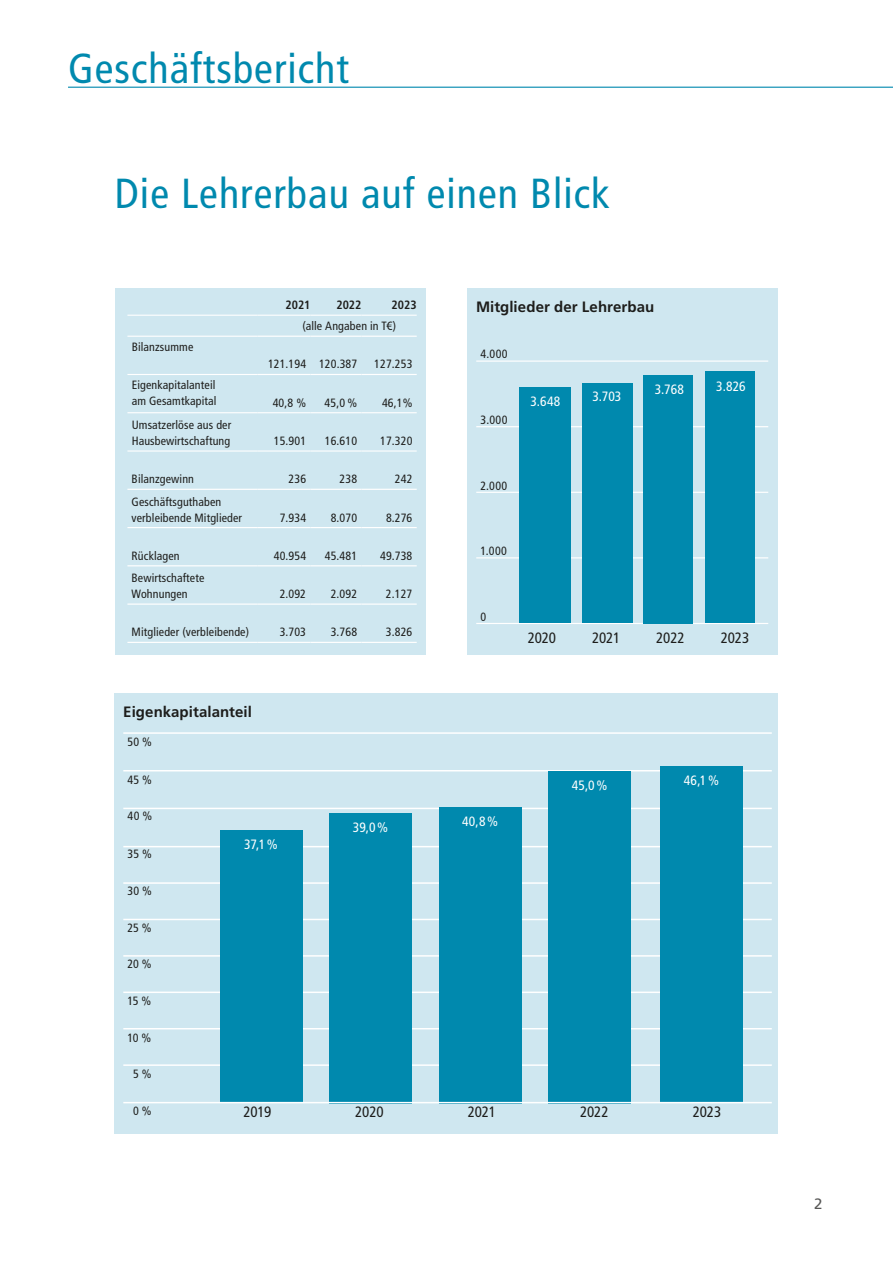
<style>
.page{position:relative;width:893px;height:1263px;background:#fff}
.page>*{position:absolute;margin:0;border:0;box-sizing:border-box;transform-origin:0 0}
.t1{font:condensed 42px "Frutiger LT Std";letter-spacing:.025em;color:#0089ae}
.t2{font:700 15px "Frutiger LT Std";letter-spacing:.005em;color:#1d1d1b}
.t3{font:condensed 15px "Frutiger LT Std";letter-spacing:-.01em;color:#1d1d1b}
.t4{font:15px "Frutiger LT Std";color:#575756}
.t5{font:condensed 13.5px "Frutiger LT Std";letter-spacing:.005em;color:#fff}
.t6{font:condensed 12px/15.8px "Frutiger LT Std";letter-spacing:.01em;color:#1d1d1b}
.t7{font:700 condensed 12px "Frutiger LT Std";color:#1d1d1b}
</style>
<div class="page">
<hr style="left:68px;top:87px;width:825px;height:1px;background:#0089ae">
<div style="left:467px;top:288px;width:311px;height:367px;background:#cfe7f0"></div>
<hr style="left:476px;top:360px;width:292px;height:2px;background:#fff">
<hr style="left:476px;top:426px;width:292px;height:1px;background:#fff">
<hr style="left:476px;top:492px;width:292px;height:1px;background:#fff">
<hr style="left:476px;top:557px;width:292px;height:1px;background:#fff">
<hr style="left:476px;top:623px;width:292px;height:1px;background:#fff">
<div style="left:115px;top:693px;width:663px;height:440px;background:#cfe7f0"></div>
<hr style="left:123px;top:808px;width:649px;height:1px;background:#fff">
<hr style="left:123px;top:770px;width:649px;height:1px;background:#fff">
<hr style="left:123px;top:732px;width:649px;height:2px;background:#fff">
<div style="left:115px;top:288px;width:310px;height:367px;background:#cfe7f0"></div>
<svg style="left:127px;top:413px;width:290px;height:154px"></svg>
<hr style="left:127px;top:315px;width:131px;height:1px;background:#fff">
<hr style="left:258px;top:315px;width:52px;height:1px;background:#fff">
<hr style="left:310px;top:315px;width:51px;height:1px;background:#fff">
<hr style="left:361px;top:315px;width:56px;height:1px;background:#fff">
<hr style="left:127px;top:336px;width:131px;height:1px;background:#fff">
<hr style="left:127px;top:374px;width:131px;height:1px;background:#fff">
<hr style="left:127px;top:412px;width:131px;height:1px;background:#fff">
<hr style="left:258px;top:412px;width:52px;height:1px;background:#fff">
<hr style="left:310px;top:412px;width:51px;height:1px;background:#fff">
<hr style="left:361px;top:412px;width:56px;height:1px;background:#fff">
<hr style="left:127px;top:450px;width:131px;height:2px;background:#fff">
<hr style="left:258px;top:450px;width:52px;height:2px;background:#fff">
<hr style="left:310px;top:450px;width:51px;height:2px;background:#fff">
<hr style="left:361px;top:450px;width:56px;height:2px;background:#fff">
<hr style="left:258px;top:336px;width:52px;height:1px;background:#fff">
<hr style="left:310px;top:336px;width:51px;height:1px;background:#fff">
<hr style="left:361px;top:336px;width:56px;height:1px;background:#fff">
<hr style="left:127px;top:489px;width:131px;height:1px;background:#fff">
<hr style="left:258px;top:489px;width:52px;height:1px;background:#fff">
<hr style="left:310px;top:489px;width:51px;height:1px;background:#fff">
<hr style="left:361px;top:489px;width:56px;height:1px;background:#fff">
<hr style="left:127px;top:527px;width:131px;height:1px;background:#fff">
<hr style="left:258px;top:527px;width:52px;height:1px;background:#fff">
<hr style="left:310px;top:527px;width:51px;height:1px;background:#fff">
<hr style="left:361px;top:527px;width:56px;height:1px;background:#fff">
<hr style="left:127px;top:565px;width:131px;height:1px;background:#fff">
<hr style="left:258px;top:565px;width:52px;height:1px;background:#fff">
<hr style="left:310px;top:565px;width:51px;height:1px;background:#fff">
<hr style="left:361px;top:565px;width:56px;height:1px;background:#fff">
<hr style="left:127px;top:603px;width:131px;height:2px;background:#fff">
<hr style="left:258px;top:603px;width:52px;height:2px;background:#fff">
<hr style="left:310px;top:603px;width:51px;height:2px;background:#fff">
<hr style="left:361px;top:603px;width:56px;height:2px;background:#fff">
<hr style="left:127px;top:642px;width:131px;height:1px;background:#fff">
<hr style="left:258px;top:642px;width:52px;height:1px;background:#fff">
<hr style="left:310px;top:642px;width:51px;height:1px;background:#fff">
<hr style="left:361px;top:642px;width:56px;height:1px;background:#fff">
<hr style="left:258px;top:374px;width:52px;height:1px;background:#fff">
<hr style="left:310px;top:374px;width:51px;height:1px;background:#fff">
<hr style="left:361px;top:374px;width:56px;height:1px;background:#fff">
<hr style="left:123px;top:846px;width:649px;height:1px;background:#fff">
<hr style="left:123px;top:882px;width:649px;height:2px;background:#fff">
<hr style="left:123px;top:919px;width:649px;height:1px;background:#fff">
<hr style="left:123px;top:955px;width:649px;height:2px;background:#fff">
<hr style="left:123px;top:991px;width:649px;height:2px;background:#fff">
<hr style="left:123px;top:1028px;width:649px;height:1px;background:#fff">
<hr style="left:123px;top:1064px;width:649px;height:2px;background:#fff">
<div style="left:329px;top:813px;width:83px;height:290px;background:#0089ae"></div>
<div style="left:439px;top:807px;width:82px;height:296px;background:#0089ae"></div>
<div style="left:548px;top:771px;width:83px;height:332px;background:#0089ae"></div>
<div style="left:660px;top:766px;width:83px;height:337px;background:#0089ae"></div>
<div style="left:220px;top:830px;width:82px;height:273px;background:#0089ae"></div>
<div style="left:643px;top:375px;width:50px;height:248px;background:#0089ae"></div>
<div style="left:705px;top:372px;width:49px;height:251px;background:#0089ae"></div>
<div style="left:520px;top:388px;width:51px;height:235px;background:#0089ae"></div>
<div style="left:582px;top:383px;width:50px;height:240px;background:#0089ae"></div>
<hr style="left:123px;top:1102px;width:649px;height:1px;background:#fff">
<h1 class="t1" style="left:68px;top:44px;width:282px">Geschäftsbericht</h1>
<h1 class="t1" style="left:115px;top:169px;width:497px">Die Lehrerbau auf einen Blick</h1>
<p class="t6" style="left:132px;top:339px;width:63px">Bilanzsumme</p>
<p class="t6" style="left:132px;top:377px;width:86px">Eigenkapitalanteil am Gesamtkapital</p>
<p class="t6" style="left:132px;top:417px;width:101px">Umsatzerlöse aus der<br>Hausbewirtschaftung</p>
<p class="t7" style="left:286px;top:298px;width:26px">2021</p>
<p class="t7" style="left:336px;top:298px;width:27px">2022</p>
<p class="t7" style="left:392px;top:298px;width:27px">2023</p>
<p class="t6" style="left:303px;top:318px;width:95px">(alle Angaben in T€)</p>
<p class="t6" style="left:268px;top:356px;width:91px">121.194 120.387</p>
<p class="t6" style="left:374px;top:356px;width:40px">127.253</p>
<p class="t6" style="left:273px;top:395px;width:35px">40,8 %</p>
<p class="t6" style="left:325px;top:395px;width:34px">45,0 %</p>
<p class="t6" style="left:382px;top:395px;width:32px">46,1%</p>
<p class="t6" style="left:274px;top:433px;width:34px">15.901</p>
<p class="t6" style="left:325px;top:433px;width:34px">16.610</p>
<p class="t6" style="left:380px;top:433px;width:34px">17.320</p>
<p class="t6" style="left:132px;top:471px;width:64px">Bilanzgewinn</p>
<p class="t6" style="left:289px;top:471px;width:19px">236</p>
<p class="t6" style="left:340px;top:471px;width:19px">238</p>
<p class="t6" style="left:395px;top:471px;width:19px">242</p>
<p class="t6" style="left:132px;top:494px;width:112px">Geschäftsguthaben verbleibende Mitglieder</p>
<p class="t6" style="left:280px;top:510px;width:28px">7.934</p>
<p class="t6" style="left:331px;top:510px;width:28px">8.070</p>
<p class="t6" style="left:386px;top:510px;width:28px">8.276</p>
<p class="t6" style="left:132px;top:548px;width:50px">Rücklagen</p>
<p class="t6" style="left:274px;top:548px;width:34px">40.954</p>
<p class="t6" style="left:325px;top:548px;width:34px">45.481</p>
<p class="t6" style="left:380px;top:548px;width:34px">49.738</p>
<p class="t6" style="left:132px;top:570px;width:74px">Bewirtschaftete<br>Wohnungen</p>
<p class="t6" style="left:280px;top:586px;width:28px">2.092</p>
<p class="t6" style="left:331px;top:586px;width:28px">2.092</p>
<p class="t6" style="left:386px;top:586px;width:28px">2.127</p>
<p class="t6" style="left:132px;top:624px;width:119px">Mitglieder (verbleibende)</p>
<p class="t6" style="left:280px;top:624px;width:28px">3.703</p>
<p class="t6" style="left:331px;top:624px;width:28px">3.768</p>
<p class="t6" style="left:386px;top:624px;width:28px">3.826</p>
<p class="t2" style="left:123px;top:703px;width:130px">Eigenkapitalanteil</p>
<p class="t6" style="left:128px;top:734px;width:26px">50 %</p>
<p class="t6" style="left:128px;top:772px;width:26px">45 %</p>
<p class="t6" style="left:128px;top:808px;width:26px">40 %</p>
<p class="t6" style="left:128px;top:846px;width:26px">35 %</p>
<p class="t6" style="left:128px;top:883px;width:26px">30 %</p>
<p class="t6" style="left:128px;top:920px;width:26px">25 %</p>
<p class="t6" style="left:128px;top:956px;width:26px">20 %</p>
<p class="t6" style="left:128px;top:993px;width:25px">15 %</p>
<p class="t6" style="left:128px;top:1030px;width:25px">10 %</p>
<p class="t6" style="left:133px;top:1066px;width:20px">5 %</p>
<p class="t5" style="left:244px;top:836px;width:35px">37,1 %</p>
<p class="t5" style="left:353px;top:819px;width:37px">39,0%</p>
<p class="t2" style="left:476px;top:298px;width:180px">Mitglieder der Lehrerbau</p>
<p class="t6" style="left:480px;top:346px;width:29px">4.000</p>
<p class="t6" style="left:480px;top:412px;width:28px">3.000</p>
<p class="t6" style="left:480px;top:478px;width:28px">2.000</p>
<p class="t5" style="left:530px;top:394px;width:32px">3.648</p>
<p class="t5" style="left:592px;top:389px;width:30px">3.703</p>
<p class="t5" style="left:655px;top:381px;width:31px">3.768</p>
<p class="t5" style="left:716px;top:378px;width:31px">3.826</p>
<p class="t6" style="left:480px;top:543px;width:28px">1.000</p>
<p class="t6" style="left:480px;top:609px;width:7px">0</p>
<p class="t3" style="left:528px;top:629px;width:30px">2020</p>
<p class="t3" style="left:592px;top:629px;width:30px">2021</p>
<p class="t3" style="left:656px;top:629px;width:30px">2022</p>
<p class="t3" style="left:721px;top:629px;width:30px">2023</p>
<p class="t5" style="left:462px;top:813px;width:38px">40,8%</p>
<p class="t5" style="left:572px;top:777px;width:37px">45,0%</p>
<p class="t5" style="left:684px;top:773px;width:37px">46,1%</p>
<p class="t6" style="left:133px;top:1103px;width:20px">0 %</p>
<p class="t3" style="left:243px;top:1103px;width:29px">2019</p>
<p class="t3" style="left:355px;top:1103px;width:30px">2020</p>
<p class="t3" style="left:468px;top:1103px;width:30px">2021</p>
<p class="t3" style="left:580px;top:1103px;width:30px">2022</p>
<p class="t3" style="left:693px;top:1103px;width:30px">2023</p>
<p class="t4" style="left:814px;top:1195px;width:10px">2</p>
</div>
